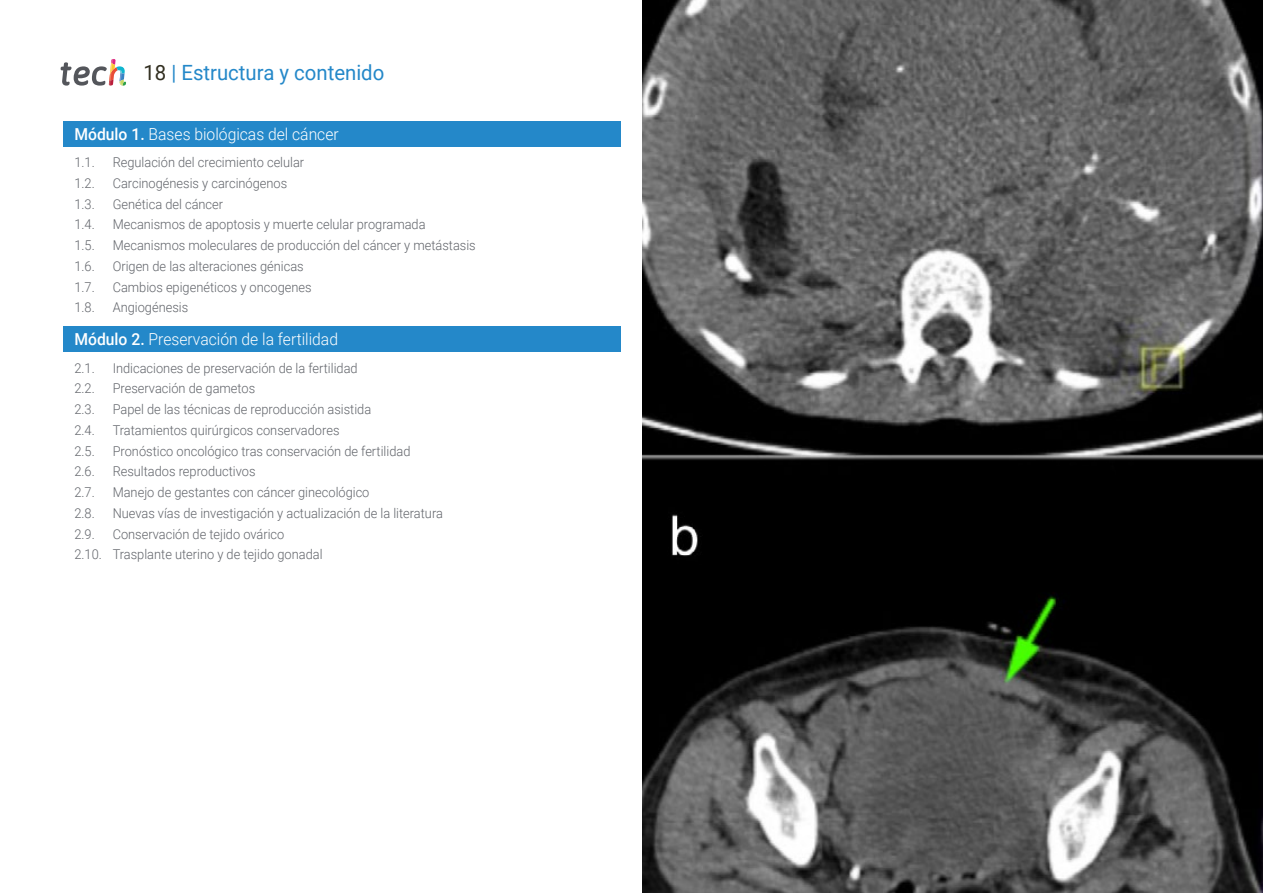
<style>
.page{position:relative;width:1263px;height:893px;background:#fff}
.page>*{position:absolute;margin:0;border:0;box-sizing:border-box;transform-origin:0 0}
.t1{font:21px "Roboto";color:#2488c9}
.t2{font:300 16.5px "Roboto";color:#fff;scale:.95 1}
.t3{font:300 13.5px/20.7px "Roboto";color:#61646a;text-align:center;scale:.95 1}
.s1{color:#312e20}
.s2{font-weight:500}
</style>
<div class="page">
<div style="left:63px;top:121px;width:558px;height:25px;background:#2488c9"></div>
<div style="left:63px;top:327px;width:558px;height:25px;background:#2488c9"></div>
<svg style="left:61px;top:59px;width:65px;height:27px"></svg>
<img style="left:642px;top:0;width:621px;height:893px">
<h1 class="t1" style="left:144px;top:57px;width:242px"><span class="s1">18</span> | Estructura y contenido</h1>
<p class="t2" style="left:74px;top:123px;width:280px"><span class="s2">Módulo 1.</span> Bases biológicas del cáncer</p>
<p class="t3" style="left:74px;top:151px;width:23px">1.1.</p>
<p class="t3" style="left:113px;top:151px;width:203px">Regulación del crecimiento celular</p>
<p class="t3" style="left:74px;top:172px;width:23px">1.2.</p>
<p class="t3" style="left:113px;top:172px;width:185px">Carcinogénesis y carcinógenos</p>
<p class="t3" style="left:74px;top:193px;width:23px">1.3.</p>
<p class="t3" style="left:113px;top:193px;width:118px">Genética del cáncer</p>
<p class="t3" style="left:74px;top:214px;width:23px">1.4.</p>
<p class="t3" style="left:113px;top:214px;width:331px">Mecanismos de apoptosis y muerte celular programada</p>
<p class="t3" style="left:74px;top:234px;width:23px">1.5.</p>
<p class="t3" style="left:113px;top:234px;width:384px">Mecanismos moleculares de producción del cáncer y metástasis</p>
<p class="t3" style="left:74px;top:255px;width:23px">1.6.</p>
<p class="t3" style="left:113px;top:255px;width:203px">Origen de las alteraciones génicas</p>
<p class="t3" style="left:74px;top:276px;width:23px">1.7.</p>
<p class="t3" style="left:113px;top:276px;width:211px">Cambios epigenéticos y oncogenes</p>
<p class="t3" style="left:74px;top:297px;width:23px">1.8.</p>
<p class="t3" style="left:113px;top:297px;width:81px">Angiogénesis</p>
<p class="t2" style="left:74px;top:328px;width:279px"><span class="s2">Módulo 2.</span> Preservación de la fertilidad</p>
<p class="t3" style="left:74px;top:357px;width:23px">2.1.</p>
<p class="t3" style="left:113px;top:357px;width:259px">Indicaciones de preservación de la fertilidad</p>
<p class="t3" style="left:74px;top:378px;width:23px">2.2.</p>
<p class="t3" style="left:113px;top:378px;width:152px">Preservación de gametos</p>
<p class="t3" style="left:74px;top:398px;width:23px">2.3.</p>
<p class="t3" style="left:113px;top:398px;width:274px">Papel de las técnicas de reproducción asistida</p>
<p class="t3" style="left:74px;top:419px;width:23px">2.4.</p>
<p class="t3" style="left:113px;top:419px;width:240px">Tratamientos quirúrgicos conservadores</p>
<p class="t3" style="left:74px;top:440px;width:23px">2.5.</p>
<p class="t3" style="left:113px;top:440px;width:315px">Pronóstico oncológico tras conservación de fertilidad</p>
<p class="t3" style="left:74px;top:461px;width:23px">2.6.</p>
<p class="t3" style="left:113px;top:461px;width:152px">Resultados reproductivos</p>
<p class="t3" style="left:74px;top:481px;width:23px">2.7.</p>
<p class="t3" style="left:113px;top:481px;width:272px">Manejo de gestantes con cáncer ginecológico</p>
<p class="t3" style="left:74px;top:502px;width:23px">2.8.</p>
<p class="t3" style="left:113px;top:502px;width:349px">Nuevas vías de investigación y actualización de la literatura</p>
<p class="t3" style="left:74px;top:523px;width:23px">2.9.</p>
<p class="t3" style="left:74px;top:523px;width:263px">Conservación de tejido ovárico<br>2.10. Trasplante uterino y de tejido gonadal</p>
</div>
